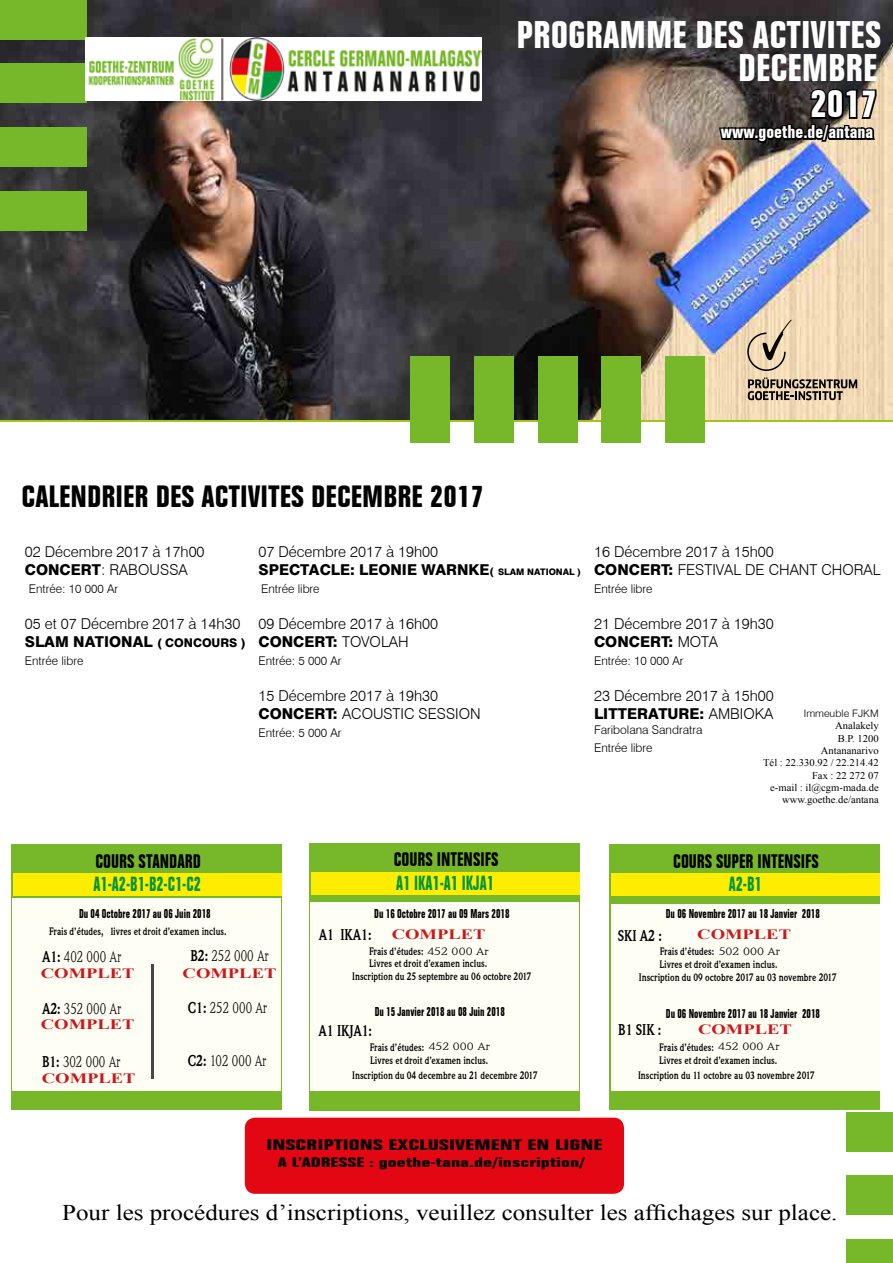
<style>
.page{position:relative;width:893px;height:1263px;background:#fff}
.page>*{position:absolute;margin:0;border:0;box-sizing:border-box;transform-origin:0 0}
.t1{font:37.5px "Goethe Titel NE";color:#fff}
.t2{font:37.5px/36px "Goethe Titel";color:#fff;text-align:right}
.t3{font:30px "Goethe Titel NE";color:#000}
.t4{font:22.5px "Times New Roman";color:#000;scale:1.12 1}
.t5{font:19.95px "Goethe Titel";color:#00963e;scale:.8 1}
.t6{font:19.05px "Goethe Titel";color:#000;scale:.89 1}
.t7{font:18px "Goethe Titel TU";color:#fff}
.t8{font:16.2px "Goethe Text TU";color:#000;scale:.8 1}
.t9{font:700 16.2px "Goethe Text TU";color:#000;scale:.8 1}
.t10{font:300 15px/18px "Swiss 721 BT";color:#000}
.t11{font:800 15px/18px "Swiss 721 BT";color:#000}
.t12{font:14.85px "Goethe Titel";color:#000;scale:1.59 1}
.t13{font:700 14.25px "Times New Roman";color:#cd171a;scale:1.3 1}
.t14{font:13.35px "Goethe Titel";color:#000;scale:1.54 1}
.t15{font:12.45px "Goethe Titel NE";color:#000;scale:.8 1}
.t16{font:300 12px/18px "Swiss 721 BT";color:#000}
.t17{font:700 11.25px/12.9px "Goethe Text TU";color:#000;scale:.8 1}
.t18{font:10.35px/12.3px "Times New Roman";color:#000;text-align:right}
.t19{font:300 10.35px "Swiss 721 BT";color:#000}
.s1{font-weight:800}
.s2{font-weight:800;font-size:12px}
.s3{font-weight:300}
.s4{font-size:10.5px}
.s5{font-size:9px}
.s6{font-weight:700}
.s7{font-weight:400;font-size:11.1px}
</style>
<div class="page">
<hr style="left:0;top:419px;width:893px;height:3px;background:#a2c617">
<img style="left:1px;top:1px;width:891px;height:418px">
<div style="left:0;top:0;width:86px;height:39px;background:#76b82a"></div>
<div style="left:0;top:64px;width:86px;height:39px;background:#76b82a"></div>
<div style="left:0;top:128px;width:86px;height:39px;background:#76b82a"></div>
<div style="left:0;top:191px;width:86px;height:40px;background:#76b82a"></div>
<div style="left:846px;top:1112px;width:47px;height:39px;background:#76b82a"></div>
<div style="left:846px;top:1176px;width:47px;height:39px;background:#76b82a"></div>
<div style="left:846px;top:1239px;width:47px;height:24px;background:#76b82a"></div>
<div style="left:410px;top:357px;width:40px;height:86px;background:#76b82a"></div>
<div style="left:474px;top:357px;width:39px;height:86px;background:#76b82a"></div>
<div style="left:538px;top:357px;width:39px;height:86px;background:#76b82a"></div>
<div style="left:602px;top:357px;width:39px;height:86px;background:#76b82a"></div>
<div style="left:665px;top:357px;width:40px;height:86px;background:#76b82a"></div>
<svg style="left:747px;top:319px;width:45px;height:52px;background:#d0bc9d"></svg>
<svg style="left:748px;top:377px;width:109px;height:23px;background:#978872"></svg>
<img style="left:86px;top:37px;width:396px;height:63px">
<img style="left:717px;top:87px;width:161px;height:73px">
<div style="left:12px;top:845px;width:270px;height:265px;background:#76b82a"></div>
<div style="left:310px;top:843px;width:270px;height:267px;background:#76b82a"></div>
<div style="left:610px;top:845px;width:270px;height:265px;background:#76b82a"></div>
<div style="left:13px;top:898px;width:268px;height:192px;background:#fffef5"></div>
<div style="left:311px;top:902px;width:268px;height:188px;background:#fffef5"></div>
<div style="left:611px;top:904px;width:268px;height:186px;background:#fffef5"></div>
<div style="left:13px;top:873px;width:268px;height:23px;background:#ffed00"></div>
<div style="left:311px;top:872px;width:268px;height:22px;background:#ffed00"></div>
<div style="left:611px;top:873px;width:268px;height:23px;background:#ffed00"></div>
<div style="left:245px;top:1118px;width:379px;height:76px;background:#e30613;border-radius:10px"></div>
<hr style="left:152px;top:964px;width:2px;height:115px;background:#474746">
<h1 class="t1" style="left:517px;top:13px;width:366px">PROGRAMME DES ACTIVITES</h1>
<h1 class="t2" style="left:738px;top:51px;width:141px">DECEMBRE<br>2017</h1>
<h3 class="t7" style="left:721px;top:121px;width:154px">www.goethe.de/antana</h3>
<h2 class="t3" style="left:21px;top:479px;width:464px">CALENDRIER DES ACTIVITES DECEMBRE 2017</h2>
<h3 class="t10" style="left:25px;top:543px;width:181px">02 Décembre 2017 à 17h00<br><span class="s1">CONCERT</span>: RABOUSSA</h3>
<p class="t16" style="left:29px;top:580px;width:91px">Entrée: 10 000 Ar</p>
<h3 class="t10" style="left:25px;top:615px;width:222px">05 et 07 Décembre 2017 à 14h30<br><span class="s1">SLAM NATIONAL</span> <span class="s2">( CONCOURS )</span></h3>
<p class="t16" style="left:25px;top:652px;width:60px">Entrée libre</p>
<h3 class="t11" style="left:258px;top:543px;width:324px"><span class="s3">07 Décembre 2017 à 19h00<br></span>SPECTACLE: LEONIE WARNKE<span class="s4">(</span> <span class="s5">SLAM NATIONAL )</span></h3>
<p class="t16" style="left:261px;top:580px;width:60px">Entrée libre</p>
<h3 class="t10" style="left:258px;top:615px;width:181px">09 Décembre 2017 à 16h00<br><span class="s1">CONCERT:</span> TOVOLAH</h3>
<p class="t16" style="left:258px;top:652px;width:85px">Entrée: 5 000 Ar</p>
<h3 class="t10" style="left:258px;top:687px;width:224px">15 Décembre 2017 à 19h30<br><span class="s1">CONCERT:</span> ACOUSTIC SESSION</h3>
<p class="t16" style="left:258px;top:724px;width:85px">Entrée: 5 000 Ar</p>
<h3 class="t10" style="left:594px;top:543px;width:288px">16 Décembre 2017 à 15h00<br><span class="s1">CONCERT:</span> FESTIVAL DE CHANT CHORAL</h3>
<p class="t16" style="left:594px;top:580px;width:60px">Entrée libre</p>
<h3 class="t10" style="left:594px;top:615px;width:181px">21 Décembre 2017 à 19h30<br><span class="s1">CONCERT:</span> MOTA</h3>
<p class="t16" style="left:594px;top:652px;width:91px">Entrée: 10 000 Ar</p>
<h3 class="t10" style="left:594px;top:687px;width:181px">23 Décembre 2017 à 15h00<br><span class="s1">LITTERATURE:</span> AMBIOKA</h3>
<p class="t16" style="left:594px;top:720px;width:110px">Faribolana Sandratra<br>Entrée libre</p>
<p class="t19" style="left:804px;top:707px;width:76px">Immeuble FJKM</p>
<p class="t18" style="left:763px;top:719px;width:117px">Analakely<br>B.P. 1200<br>Antananarivo<br>Tél : 22.330.92 / 22.214.42<br>Fax : 22 272 07<br>e-mail : il@cgm-mada.de www.goethe.de/antana</p>
<h3 class="t6" style="left:95px;top:850px;width:120px">COURS STANDARD</h3>
<h3 class="t6" style="left:394px;top:848px;width:119px">COURS INTENSIFS</h3>
<h3 class="t6" style="left:673px;top:850px;width:165px">COURS SUPER INTENSIFS</h3>
<h3 class="t5" style="left:94px;top:872px;width:136px">A1-A2-B1-B2-C1-C2</h3>
<h3 class="t5" style="left:396px;top:871px;width:124px">A1 IKA1-A1 IKJA1</h3>
<h3 class="t5" style="left:729px;top:873px;width:43px">A2-B1</h3>
<p class="t15" style="left:79px;top:906px;width:166px">Du 04 Octobre 2017 au 06 Juin 2018</p>
<p class="t15" style="left:374px;top:906px;width:170px">Du 16 Octobre 2017 au 09 Mars 2018</p>
<p class="t15" style="left:666px;top:906px;width:194px">Du 06 Novembre 2017 au 18 Janvier 2018</p>
<p class="t17" style="left:49px;top:925px;width:223px">Frais d’études, livres et droit d’examen inclus.</p>
<h3 class="t8" style="left:42px;top:947px;width:101px"><span class="s6">A1:</span> 402 000 Ar</h3>
<p class="t13" style="left:41px;top:963px;width:74px">COMPLET</p>
<h3 class="t8" style="left:190px;top:946px;width:100px"><span class="s6">B2:</span> 252 000 Ar</h3>
<p class="t13" style="left:183px;top:963px;width:74px">COMPLET</p>
<h3 class="t9" style="left:319px;top:925px;width:67px">A1 IKA1:</h3>
<p class="t17" style="left:352px;top:957px;width:226px;text-indent:17px">Livres et droit d’examen inclus.<br>Inscription du 25 septembre au 06 octobre 2017</p>
<p class="t13" style="left:392px;top:924px;width:74px">COMPLET</p>
<p class="t13" style="left:697px;top:924px;width:74px">COMPLET</p>
<h3 class="t9" style="left:618px;top:927px;width:56px">SKI A2 :</h3>
<p class="t17" style="left:369px;top:945px;width:151px">Frais d’études: <span class="s7">452 000 Ar</span></p>
<p class="t17" style="left:660px;top:945px;width:152px">Frais d’études: <span class="s7">502 000 Ar</span></p>
<p class="t17" style="left:659px;top:958px;width:149px">Livres et droit d’examen inclus.</p>
<p class="t17" style="left:639px;top:970px;width:249px">Inscription du 09 octobre 2017 au 03 novembre 2017</p>
<h3 class="t8" style="left:42px;top:1000px;width:101px"><span class="s6">A2:</span> 352 000 Ar</h3>
<p class="t13" style="left:41px;top:1014px;width:74px">COMPLET</p>
<h3 class="t8" style="left:188px;top:999px;width:101px"><span class="s6">C1:</span> 252 000 Ar</h3>
<p class="t15" style="left:375px;top:1005px;width:164px">Du 15 Janvier 2018 au 08 Juin 2018</p>
<p class="t15" style="left:666px;top:1006px;width:194px">Du 06 Novembre 2017 au 18 Janvier 2018</p>
<h3 class="t9" style="left:319px;top:1021px;width:68px">A1 IKJA1:</h3>
<h3 class="t9" style="left:618px;top:1020px;width:55px">B1 SIK :</h3>
<p class="t13" style="left:698px;top:1019px;width:74px">COMPLET</p>
<p class="t17" style="left:370px;top:1041px;width:152px">Frais d’études: <span class="s7">452 000 Ar</span></p>
<p class="t17" style="left:659px;top:1041px;width:152px">Frais d’études: <span class="s7">452 000 Ar</span></p>
<h3 class="t8" style="left:42px;top:1052px;width:100px"><span class="s6">B1:</span> 302 000 Ar</h3>
<h3 class="t8" style="left:188px;top:1051px;width:100px"><span class="s6">C2:</span> 102 000 Ar</h3>
<p class="t17" style="left:370px;top:1054px;width:149px">Livres et droit d’examen inclus.</p>
<p class="t17" style="left:659px;top:1054px;width:149px">Livres et droit d’examen inclus.</p>
<p class="t13" style="left:42px;top:1069px;width:74px">COMPLET</p>
<p class="t17" style="left:352px;top:1069px;width:233px">Inscription du 04 decembre au 21 decembre 2017</p>
<p class="t17" style="left:638px;top:1069px;width:222px">Inscription du 11 octobre au 03 novembre 2017</p>
<h3 class="t12" style="left:266px;top:1136px;width:213px">INSCRIPTIONS EXCLUSIVEMENT EN LIGNE</h3>
<p class="t14" style="left:278px;top:1154px;width:201px">A L’ADRESSE : goethe-tana.de/inscription/</p>
<h3 class="t4" style="left:62px;top:1197px;width:694px">Pour les procédures d’inscriptions, veuillez consulter les affichages sur place.</h3>
</div>
